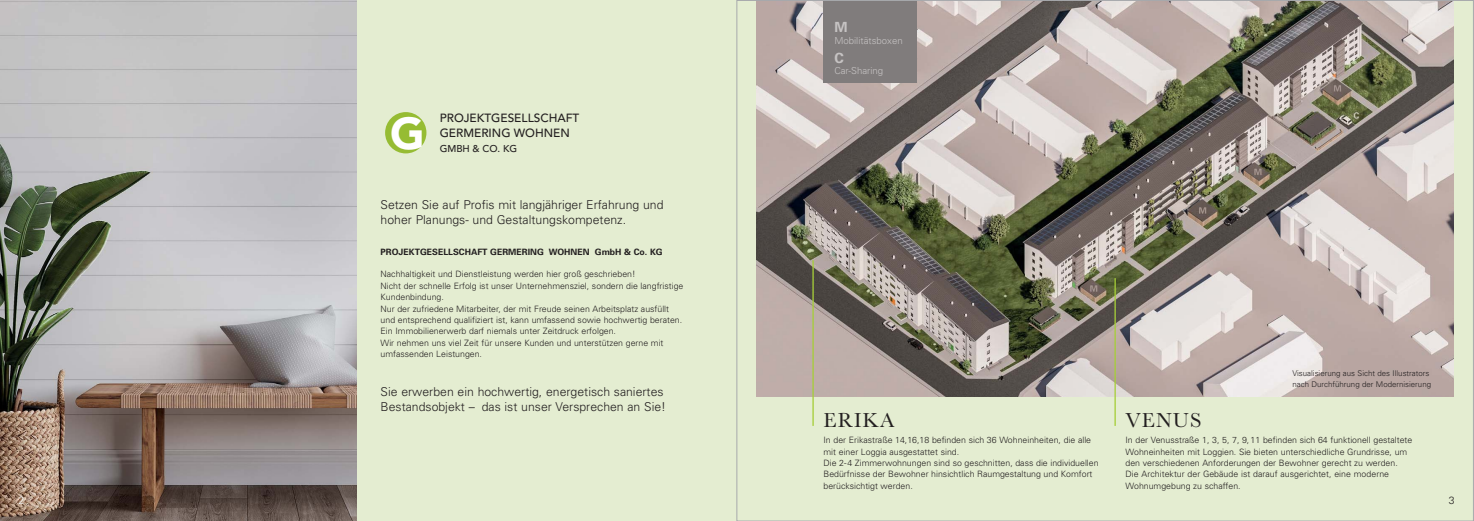
<style>
.page{position:relative;width:1474px;height:521px;background:#fff}
.page>*{position:absolute;margin:0;border:0;box-sizing:border-box;transform-origin:0 0}
.t1{font:900 44.36px "Avenir";color:#fff}
.t2{font:21px "Baskerville";letter-spacing:.05em;color:#231f20}
.t3{font:700 14px "Univers";color:#c6c3c3}
.t4{font:300 12.25px/15.8px "Univers";color:#231f20}
.t5{font:500 11.81px/14.8px "Avenir";color:#231f20}
.t6{font:300 10.5px "Univers LT Std";color:#231f20}
.t7{font:300 10.5px "Univers LT Std";color:#fff}
.t8{font:500 9.89px "Avenir";color:#231f20}
.t9{font:300 9.62px "Univers";color:#c6c3c3}
.t10{font:300 8.75px/11.4px "Univers";color:#231f20}
.t11{font:700 8.75px "Univers";color:#231f20}
.t12{font:300 7.88px/10.5px "Univers";color:#231f20}
</style>
<div class="page">
<div style="left:729px;top:0;width:744px;height:521px;background:#e4edd1"></div>
<img style="left:756px;top:2px;width:697px;height:395px">
<div style="left:823px;top:0;width:93px;height:83px;background:#807c7c"></div>
<hr style="left:812px;top:260px;width:1px;height:166px;background:#a6ce39">
<hr style="left:1114px;top:278px;width:1px;height:148px;background:#a6ce39">
<div style="left:0;top:0;width:744px;height:521px;background:#e4edd1"></div>
<img style="left:0;top:0;width:357px;height:521px">
<div style="left:385px;top:112px;width:41px;height:41px;background:#96bc33;border-radius:50%"></div>
<p class="t7" style="left:19px;top:494px;width:7px">2</p>
<h1 class="t1" style="left:390px;top:96px;width:36px">G</h1>
<h3 class="t5" style="left:440px;top:110px;width:141px">PROJEKTGESELLSCHAFT<br>GERMERING WOHNEN</h3>
<p class="t8" style="left:440px;top:140px;width:79px">GMBH &amp; CO. KG</p>
<h3 class="t4" style="left:380px;top:196px;width:284px">Setzen Sie auf Profis mit langjähriger Erfahrung und hoher Planungs- und Gestaltungskompetenz.</h3>
<p class="t11" style="left:380px;top:246px;width:284px">PROJEKTGESELLSCHAFT GERMERING WOHNEN GmbH &amp; Co. KG</p>
<p class="t10" style="left:380px;top:269px;width:304px">Nachhaltigkeit und Dienstleistung werden hier groß geschrieben!<br>Nicht der schnelle Erfolg ist unser Unternehmensziel, sondern die langfristige Kundenbindung.<br>Nur der zufriedene Mitarbeiter, der mit Freude seinen Arbeitsplatz ausfüllt und entsprechend qualifiziert ist, kann umfassend sowie hochwertig beraten.<br>Ein Immobilienerwerb darf niemals unter Zeitdruck erfolgen.<br>Wir nehmen uns viel Zeit für unsere Kunden und unterstützen gerne mit umfassenden Leistungen.</p>
<h3 class="t4" style="left:380px;top:383px;width:287px">Sie erwerben ein hochwertig, energetisch saniertes<br>Bestandsobjekt – das ist unser Versprechen an Sie!</h3>
<h3 class="t3" style="left:834px;top:19px;width:15px">M</h3>
<p class="t9" style="left:834px;top:35px;width:70px">Mobilitätsboxen</p>
<h3 class="t3" style="left:834px;top:49px;width:11px">C</h3>
<p class="t9" style="left:834px;top:65px;width:50px">Car-Sharing</p>
<h2 class="t2" style="left:823px;top:408px;width:72px">ERIKA</h2>
<p class="t10" style="left:823px;top:434px;width:277px">In der Erikastraße 14,16,18 befinden sich 36 Wohneinheiten, die alle mit einer Loggia ausgestattet sind.<br>Die 2-4 Zimmerwohnungen sind so geschnitten, dass die individuellen Bedürfnisse der Bewohner hinsichtlich Raumgestaltung und Komfort berücksichtigt werden.</p>
<p class="t12" style="left:1292px;top:368px;width:140px">Visualisierung aus Sicht des Illustrators nach Durchführung der Modernisierung</p>
<h2 class="t2" style="left:1125px;top:408px;width:77px">VENUS</h2>
<p class="t10" style="left:1125px;top:434px;width:288px">In der Venusstraße 1, 3, 5, 7, 9, 11 befinden sich 64 funktionell gestaltete Wohneinheiten mit Loggien. Sie bieten unterschiedliche Grundrisse, um den verschiedenen Anforderungen der Bewohner gerecht zu werden.<br>Die Architektur der Gebäude ist darauf ausgerichtet, eine moderne Wohnumgebung zu schaffen.</p>
<p class="t6" style="left:1448px;top:494px;width:7px">3</p>
</div>
